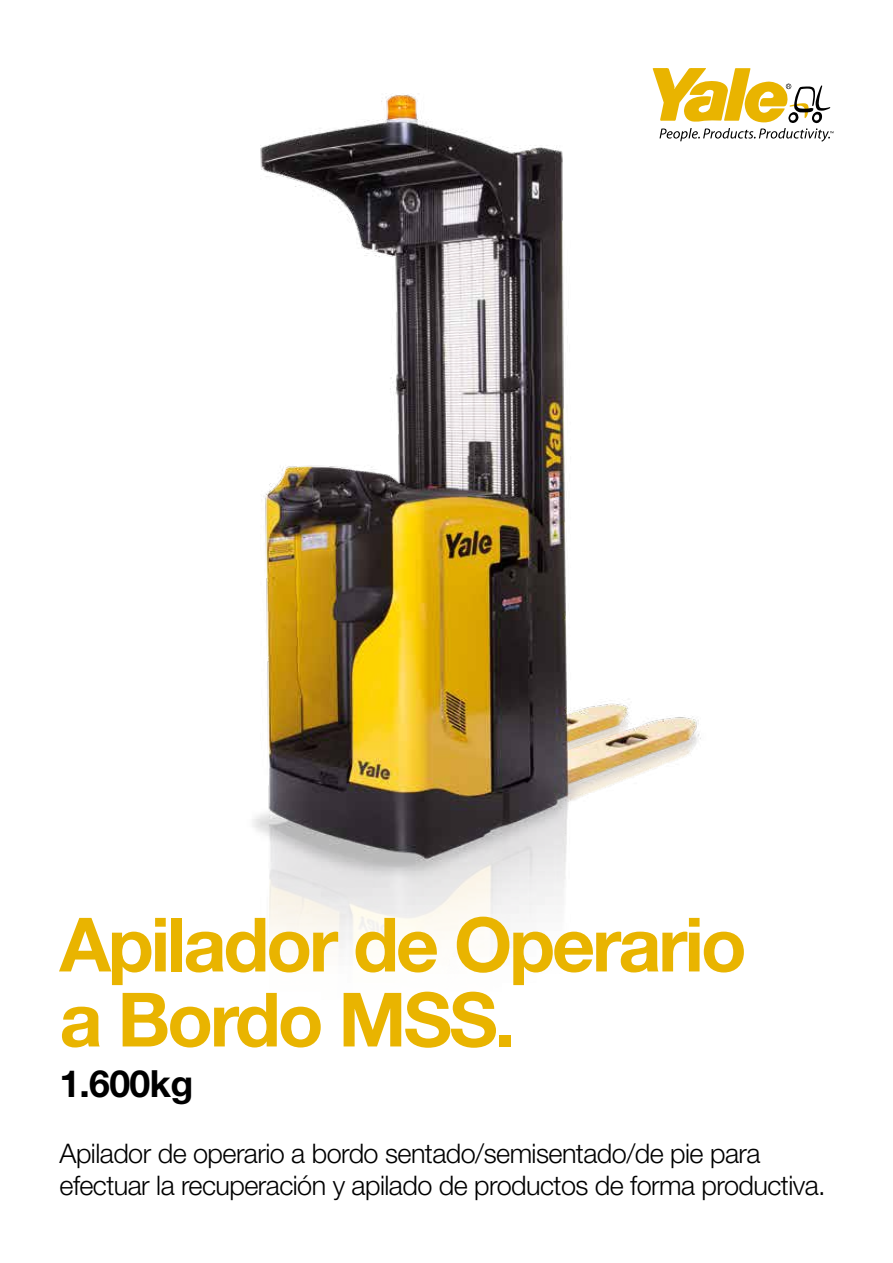
<style>
.page{position:relative;width:893px;height:1263px;background:#fff}
.page>*{position:absolute;margin:0;border:0;box-sizing:border-box;transform-origin:0 0}
.t1{font:700 75px/75px "Helvetica Neue";letter-spacing:-.04em;color:#e9b400}
.t2{font:700 37.5px "Helvetica Neue";letter-spacing:-.02em;color:#000}
.t3{font:300 27px/32.4px "Helvetica Neue";letter-spacing:-.02em;color:#000}
</style>
<div class="page">
<img style="left:253px;top:68px;width:448px;height:881px">
<svg style="left:653px;top:68px;width:180px;height:74px"></svg>
<h1 class="t1" style="left:60px;top:905px;width:689px">Apilador de Operario a Bordo MSS.</h1>
<h2 class="t2" style="left:60px;top:1060px;width:135px">1.600kg</h2>
<p class="t3" style="left:60px;top:1136px;width:768px">Apilador de operario a bordo sentado/semisentado/de pie para efectuar la recuperación y apilado de productos de forma productiva.</p>
</div>
